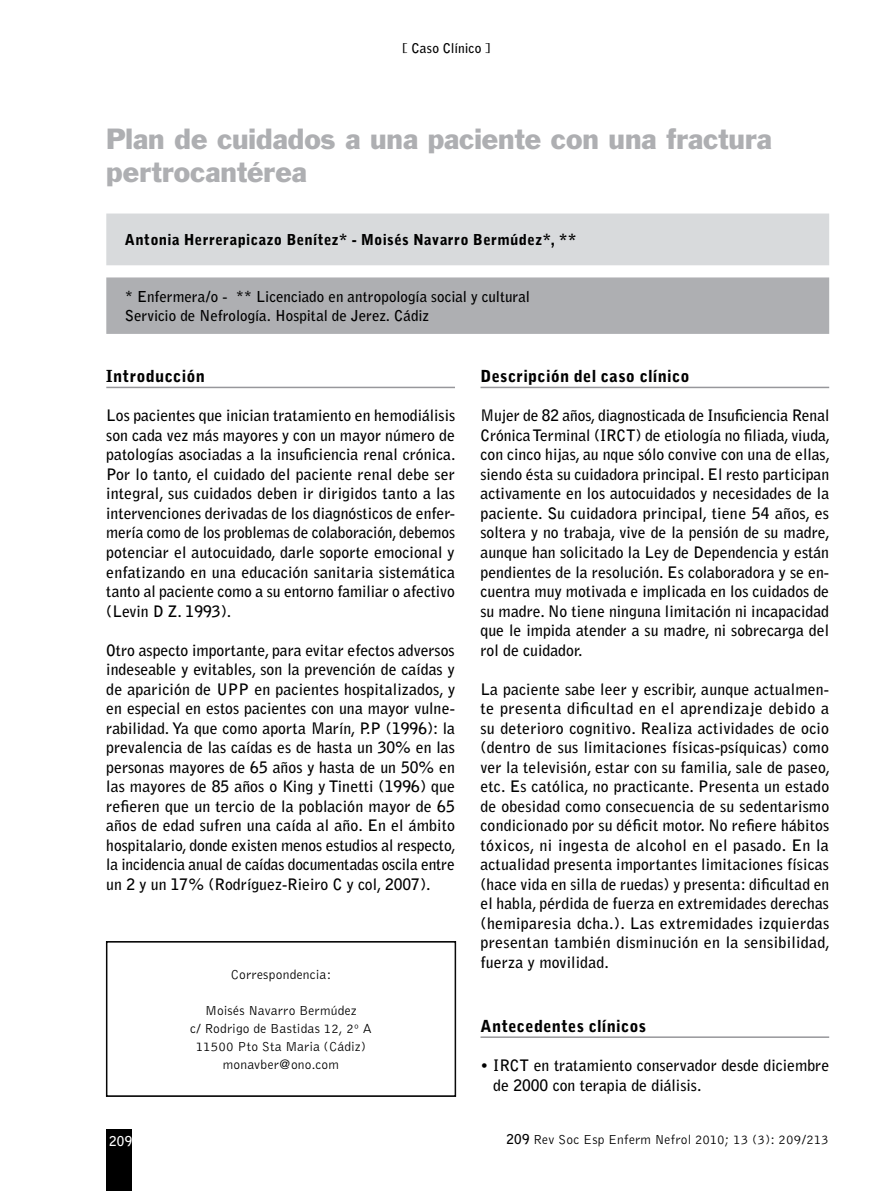
<style>
.page{position:relative;width:893px;height:1191px;background:#fff}
.page>*{position:absolute;margin:0;border:0;box-sizing:border-box;transform-origin:0 0}
.t1{font:27px/33px "Franklin Gothic";color:#aeafb2}
.t2{font:900 16.5px "Bell Gothic";letter-spacing:.015em;color:#000}
.t3{font:700 15.75px/19.5px "Bell Gothic";color:#000;text-align:justify}
.t4{font:700 15px/19.5px "Bell Gothic";letter-spacing:-.005em;color:#000}
.t5{font:900 15px "Bell Gothic";letter-spacing:.025em;color:#000}
.t6{font:300 13.5px/18px "Bell Gothic";letter-spacing:.01em;color:#000;text-align:center}
.t7{font:700 13.5px "Bell Gothic";color:#000}
.t8{font:700 13.5px "Bell Gothic";color:#fff}
.s1{font-weight:700}
</style>
<div class="page">
<div style="left:106px;top:1129px;width:26px;height:62px;background:#000"></div>
<hr style="left:106px;top:387px;width:349px;height:1px;background:#97979b">
<hr style="left:480px;top:387px;width:349px;height:1px;background:#97979b">
<hr style="left:480px;top:1036px;width:349px;height:2px;background:#97979b">
<div style="left:107px;top:214px;width:721px;height:50px;background:#d8dadc"></div>
<div style="left:106px;top:213px;width:723px;height:52px;border:2px solid #d8dadc"></div>
<div style="left:107px;top:278px;width:721px;height:55px;background:#aeafb2"></div>
<div style="left:106px;top:277px;width:723px;height:57px;border:2px solid #aeafb2"></div>
<svg style="left:106px;top:941px;width:350px;height:155px"></svg>
<p class="t7" style="left:403px;top:40px;width:89px">[ Caso Clínico ]</p>
<h1 class="t1" style="left:106px;top:122px;width:667px">Plan de cuidados a una paciente con una fractura pertrocantérea</h1>
<p class="t5" style="left:125px;top:231px;width:453px">Antonia Herrerapicazo Benítez* - Moisés Navarro Bermúdez*, **</p>
<p class="t4" style="left:125px;top:287px;width:407px">* Enfermera/o - ** Licenciado en antropología social y cultural<br>Servicio de Nefrología. Hospital de Jerez. Cádiz</p>
<p class="t2" style="left:106px;top:367px;width:100px">Introducción</p>
<p class="t3" style="left:106px;top:406px;width:351px">Los pacientes que inician tratamiento en hemodiálisis son cada vez más mayores y con un mayor número de patologías asociadas a la insuficiencia renal crónica.<br>Por lo tanto, el cuidado del paciente renal debe ser integral, sus cuidados deben ir dirigidos tanto a las intervenciones derivadas de los diagnósticos de enfer&shy;mería como de los problemas de colaboración, debemos potenciar el autocuidado, darle soporte emocional y enfatizando en una educación sanitaria sistemática tanto al paciente como a su entorno familiar o afectivo (Levin D Z. 1993).</p>
<p class="t3" style="left:106px;top:640px;width:351px">Otro aspecto importante, para evitar efectos adversos indeseable y evitables, son la prevención de caídas y de aparición de UPP en pacientes hospitalizados, y en especial en estos pacientes con una mayor vulne&shy;rabilidad. Ya que como aporta Marín, P.P (1996): la prevalencia de las caídas es de hasta un 30% en las personas mayores de 65 años y hasta de un 50% en las mayores de 85 años o King y Tinetti (1996) que refieren que un tercio de la población mayor de 65 años de edad sufren una caída al año. En el ámbito hospitalario, donde existen menos estudios al respecto, la incidencia anual de caídas documentadas oscila entre un 2 y un 17% (Rodríguez-Rieiro C y col, 2007).</p>
<p class="t6" style="left:231px;top:966px;width:102px">Correspondencia:</p>
<p class="t6" style="left:190px;top:1002px;width:183px">Moisés Navarro Bermúdez<br>c/ Rodrigo de Bastidas 12, 2º A<br>11500 Pto Sta Maria (Cádiz) monavber@ono.com</p>
<p class="t2" style="left:480px;top:367px;width:211px">Descripción del caso clínico</p>
<p class="t3" style="left:480px;top:406px;width:351px">Mujer de 82 años, diagnosticada de Insuficiencia Renal Crónica Terminal (IRCT) de etiología no filiada, viuda, con cinco hijas, au nque sólo convive con una de ellas, siendo ésta su cuidadora principal. El resto participan activamente en los autocuidados y necesidades de la paciente. Su cuidadora principal, tiene 54 años, es soltera y no trabaja, vive de la pensión de su madre, aunque han solicitado la Ley de Dependencia y están pendientes de la resolución. Es colaboradora y se en&shy;cuentra muy motivada e implicada en los cuidados de su madre. No tiene ninguna limitación ni incapacidad que le impida atender a su madre, ni sobrecarga del rol de cuidador.</p>
<p class="t3" style="left:480px;top:679px;width:351px">La paciente sabe leer y escribir, aunque actualmen&shy;te presenta dificultad en el aprendizaje debido a su deterioro cognitivo. Realiza actividades de ocio (dentro de sus limitaciones físicas-psíquicas) como ver la televisión, estar con su familia, sale de paseo, etc. Es católica, no practicante. Presenta un estado de obesidad como consecuencia de su sedentarismo condicionado por su déficit motor. No refiere hábitos tóxicos, ni ingesta de alcohol en el pasado. En la actualidad presenta importantes limitaciones físicas (hace vida en silla de ruedas) y presenta: dificultad en el habla, pérdida de fuerza en extremidades derechas (hemiparesia dcha.). Las extremidades izquierdas presentan también disminución en la sensibilidad, fuerza y movilidad.</p>
<p class="t2" style="left:480px;top:1016px;width:167px">Antecedentes clínicos</p>
<p class="t3" style="left:493px;top:1055px;width:337px;text-indent:-13px">• IRCT en tratamiento conservador desde diciembre de 2000 con terapia de diálisis.</p>
<p class="t8" style="left:109px;top:1132px;width:25px">209</p>
<p class="t6" style="left:506px;top:1130px;width:324px"><span class="s1">209</span> Rev Soc Esp Enferm Nefrol 2010; 13 (3): 209/213</p>
</div>
